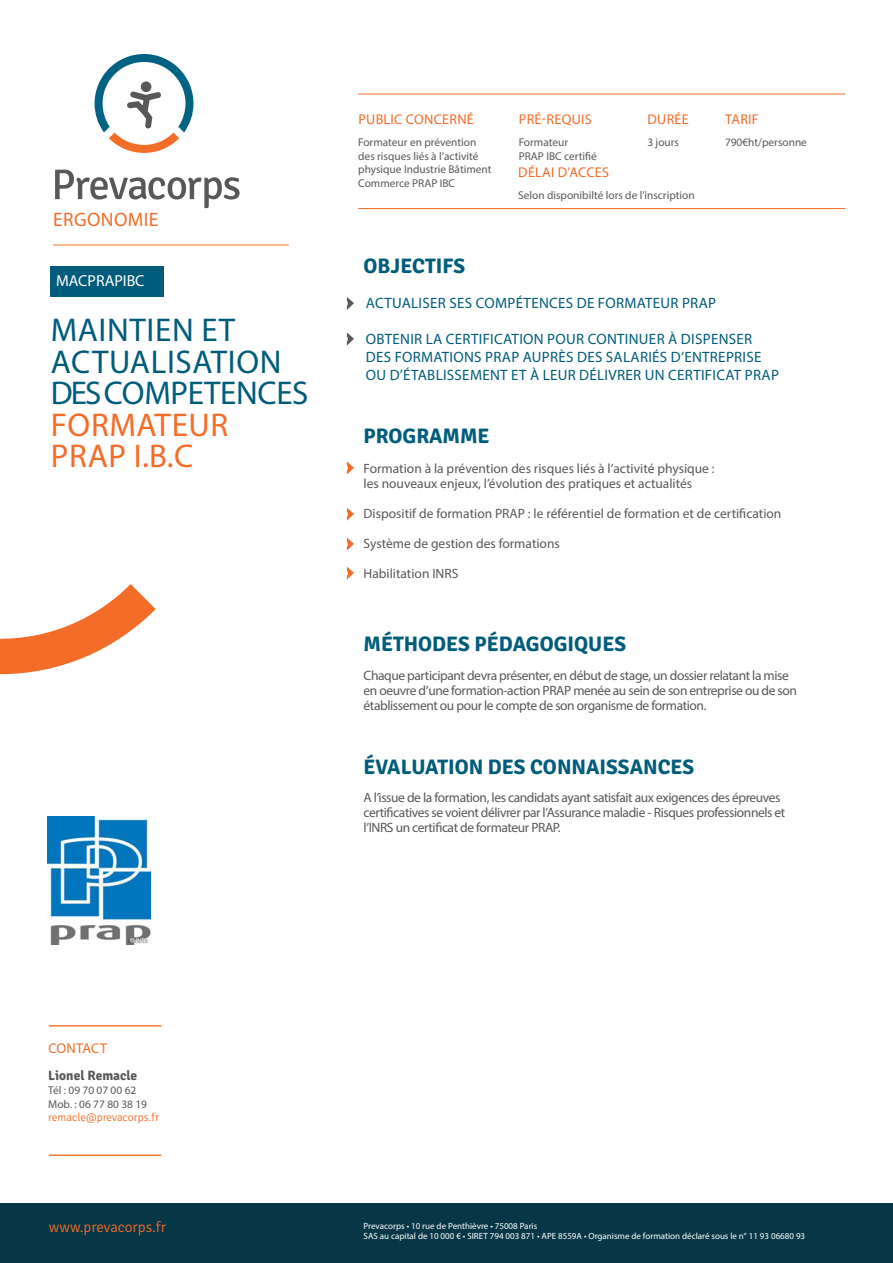
<style>
.page{position:relative;width:893px;height:1263px;background:#fff}
.page>*{position:absolute;margin:0;border:0;box-sizing:border-box;transform-origin:0 0}
.t1{font:33px/31.5px "Myriad Pro";letter-spacing:-.01em;color:#005c7b}
.t2{font:33px "Myriad Pro";letter-spacing:.02em;color:#f36c28}
.t3{font:33px "Myriad Pro";letter-spacing:.015em;color:#005c7b}
.t4{font:700 21px "Signika";color:#005c7b}
.t5{font:19.5px "Myriad Pro";letter-spacing:.02em;color:#f36c28}
.t6{font:15.9px "Myriad Pro";color:#fff}
.t7{font:15px "Myriad Pro";letter-spacing:.02em;color:#005c7b}
.t8{font:300 15px "Signika";color:#f36c28}
.t9{font:14.1px "Myriad Pro";letter-spacing:.02em;color:#f36c28}
.t10{font:13.5px "Myriad Pro";letter-spacing:-.03em;color:#57585a}
.t11{font:13.5px "Myriad Pro";color:#57585a}
.t12{font:700 13.5px "Signika";color:#57585a}
.t13{font:11.4px/13.6px "Myriad Pro";color:#57585a}
.t14{font:300 11.4px "Signika";color:#f36c28}
.t15{font:9px/10.5px "Myriad Pro";color:#fff}
</style>
<div class="page">
<hr style="left:53px;top:245px;width:236px;height:1px;background:#f36c28">
<hr style="left:49px;top:1025px;width:112px;height:1px;background:#f36c28">
<hr style="left:49px;top:1154px;width:112px;height:2px;background:#f36c28">
<div style="left:0;top:1203px;width:893px;height:60px;background:#073747"></div>
<svg style="left:95px;top:54px;width:98px;height:99px"></svg>
<svg style="left:55px;top:170px;width:185px;height:38px"></svg>
<svg style="left:0;top:584px;width:156px;height:90px"></svg>
<div style="left:50px;top:266px;width:113px;height:31px;background:#005c7b"></div>
<svg style="left:347px;top:297px;width:7px;height:13px"></svg>
<svg style="left:347px;top:332px;width:7px;height:14px"></svg>
<svg style="left:347px;top:461px;width:7px;height:13px"></svg>
<svg style="left:347px;top:508px;width:7px;height:13px"></svg>
<svg style="left:347px;top:537px;width:7px;height:14px"></svg>
<svg style="left:347px;top:566px;width:7px;height:14px"></svg>
<hr style="left:358px;top:208px;width:487px;height:1px;background:#f36c28">
<hr style="left:358px;top:94px;width:487px;height:1px;background:#f36c28">
<img style="left:47px;top:816px;width:103px;height:128px">
<h3 class="t5" style="left:53px;top:208px;width:107px">ERGONOMIE</h3>
<p class="t6" style="left:56px;top:271px;width:90px">MACPRAPIBC</p>
<p class="t3" style="left:51px;top:310px;width:186px">MAINTIEN ET</p>
<p class="t1" style="left:51px;top:345px;width:259px">ACTUALISATION<br>DES COMPETENCES</p>
<p class="t2" style="left:51px;top:404px;width:179px">FORMATEUR</p>
<p class="t2" style="left:51px;top:436px;width:144px">PRAP I.B.C</p>
<p class="t9" style="left:358px;top:110px;width:117px">PUBLIC CONCERNÉ</p>
<p class="t13" style="left:358px;top:135px;width:135px">Formateur en prévention des risques liés à l’activité physique Industrie Bâtiment<br>Commerce PRAP IBC</p>
<p class="t4" style="left:364px;top:253px;width:103px">OBJECTIFS</p>
<p class="t9" style="left:519px;top:110px;width:74px">PRÉ-REQUIS</p>
<p class="t13" style="left:519px;top:135px;width:51px">Formateur</p>
<p class="t13" style="left:519px;top:149px;width:80px">PRAP IBC certifié</p>
<p class="t9" style="left:647px;top:110px;width:43px">DURÉE</p>
<p class="t13" style="left:647px;top:135px;width:33px">3 jours</p>
<p class="t9" style="left:518px;top:163px;width:92px">DÉLAI D’ACCES</p>
<p class="t13" style="left:518px;top:188px;width:178px">Selon disponibilté lors de l’inscription</p>
<p class="t9" style="left:725px;top:110px;width:35px">TARIF</p>
<p class="t13" style="left:725px;top:135px;width:83px">790€ht/personne</p>
<p class="t7" style="left:366px;top:294px;width:352px">ACTUALISER SES COMPÉTENCES DE FORMATEUR PRAP</p>
<p class="t7" style="left:366px;top:330px;width:388px">OBTENIR LA CERTIFICATION POUR CONTINUER À DISPENSER</p>
<p class="t7" style="left:366px;top:348px;width:397px">DES FORMATIONS PRAP AUPRÈS DES SALARIÉS D’ENTREPRISE</p>
<p class="t7" style="left:366px;top:366px;width:415px">OU D’ÉTABLISSEMENT ET À LEUR DÉLIVRER UN CERTIFICAT PRAP</p>
<p class="t4" style="left:364px;top:423px;width:128px">PROGRAMME</p>
<p class="t11" style="left:364px;top:460px;width:353px">Formation à la prévention des risques liés à l’activité physique :</p>
<p class="t11" style="left:364px;top:475px;width:330px">les nouveaux enjeux, l’évolution des pratiques et actualités</p>
<p class="t11" style="left:364px;top:505px;width:419px">Dispositif de formation PRAP : le référentiel de formation et de certification</p>
<p class="t11" style="left:364px;top:535px;width:198px">Système de gestion des formations</p>
<p class="t11" style="left:364px;top:565px;width:96px">Habilitation INRS</p>
<p class="t4" style="left:364px;top:631px;width:264px">MÉTHODES PÉDAGOGIQUES</p>
<p class="t10" style="left:364px;top:667px;width:427px">Chaque participant devra présenter, en début de stage, un dossier relatant la mise</p>
<p class="t10" style="left:364px;top:682px;width:435px">en oeuvre d’une formation-action PRAP menée au sein de son entreprise ou de son</p>
<p class="t10" style="left:364px;top:697px;width:344px">établissement ou pour le compte de son organisme de formation.</p>
<p class="t4" style="left:364px;top:754px;width:332px">ÉVALUATION DES CONNAISSANCES</p>
<p class="t10" style="left:364px;top:789px;width:419px">A l’issue de la formation, les candidats ayant satisfait aux exigences des épreuves</p>
<p class="t10" style="left:364px;top:804px;width:423px">certificatives se voient délivrer par l’Assurance maladie - Risques professionnels et</p>
<p class="t10" style="left:364px;top:819px;width:199px">l’INRS un certificat de formateur PRAP.</p>
<p class="t9" style="left:48px;top:1039px;width:60px">CONTACT</p>
<p class="t12" style="left:48px;top:1068px;width:91px">Lionel Remacle</p>
<p class="t13" style="left:48px;top:1083px;width:100px">Tél : 09 70 07 00 62<br>Mob. : 06 77 80 38 19</p>
<p class="t14" style="left:48px;top:1111px;width:113px">remacle@prevacorps.fr</p>
<p class="t8" style="left:49px;top:1219px;width:119px">www.prevacorps.fr</p>
<p class="t15" style="left:364px;top:1220px;width:443px">Prevacorps • 10 rue de Penthièvre • 75008 Paris<br>SAS au capital de 10 000 € • SIRET 794 003 871 • APE 8559A • Organisme de formation déclaré sous le n° 11 93 06680 93</p>
</div>
